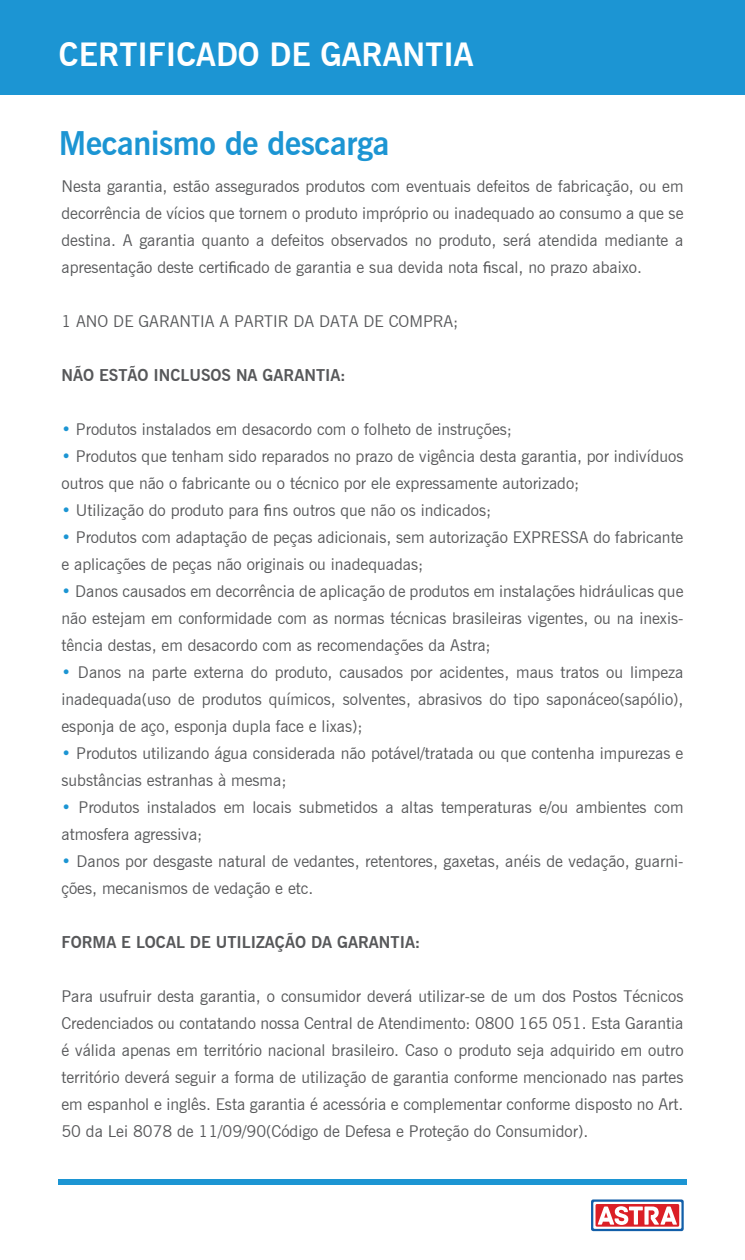
<style>
.page{position:relative;width:745px;height:1260px;background:#fff}
.page>*{position:absolute;margin:0;border:0;box-sizing:border-box;transform-origin:0 0}
.t1{font:700 32.5px "News Gothic BT";letter-spacing:-.01em;color:#1c95d3}
.t2{font:700 32px "News Gothic BT";color:#fff}
.t3{font:16.25px/27px "News Gothic BT";color:#57585a}
.t4{font:700 16.25px "News Gothic BT";color:#57585a}
.s1{font-family:"Myriad Pro"}
.s2{color:#1c95d3}
</style>
<div class="page">
<div style="left:0;top:0;width:744px;height:94px;background:#1c95d3"></div>
<div style="left:58px;top:1179px;width:628px;height:5px;background:#1c95d3"></div>
<svg style="left:591px;top:1199px;width:93px;height:33px"></svg>
<h2 class="t2" style="left:59px;top:35px;width:416px">CERTIFICADO DE GARANTIA</h2>
<h1 class="t1" style="left:59px;top:124px;width:332px">Mecanismo de descarga</h1>
<p class="t3" style="left:61px;top:172px;width:623px;text-align:justify">Nesta garantia, estão assegurados produtos com eventuais defeitos de fabricação, ou em decorrência de vícios que tornem o produto impróprio ou inadequado ao consumo a que se destina. A garantia quanto a defeitos observados no produto, será atendida mediante a apresentação deste certi<span class="s1">fi</span>cado de garantia e sua devida nota <span class="s1">fi</span>scal, no prazo abaixo.</p>
<p class="t3" style="left:61px;top:307px;width:398px">1 ANO DE GARANTIA A PARTIR DA DATA DE COMPRA;</p>
<p class="t4" style="left:61px;top:365px;width:285px">NÃO ESTÃO INCLUSOS NA GARANTIA:</p>
<p class="t3" style="left:61px;top:415px;width:451px"><span class="s2">•</span> Produtos instalados em desacordo com o folheto de instruções;</p>
<p class="t3" style="left:61px;top:442px;width:623px"><span class="s2">•</span> Produtos que tenham sido reparados no prazo de vigência desta garantia, por indivíduos outros que não o fabricante ou o técnico por ele expressamente autorizado;</p>
<p class="t3" style="left:61px;top:496px;width:431px"><span class="s2">•</span> Utilização do produto para <span class="s1">fi</span>ns outros que não os indicados;</p>
<p class="t3" style="left:61px;top:523px;width:623px"><span class="s2">•</span> Produtos com adaptação de peças adicionais, sem autorização EXPRESSA do fabricante e aplicações de peças não originais ou inadequadas;</p>
<p class="t3" style="left:61px;top:577px;width:623px;text-align:justify"><span class="s2">•</span> Danos causados em decorrência de aplicação de produtos em instalações hidráulicas que não estejam em conformidade com as normas técnicas brasileiras vigentes, ou na inexis&shy;tência destas, em desacordo com as recomendações da Astra;</p>
<p class="t3" style="left:61px;top:658px;width:623px;text-align:justify"><span class="s2">•</span> Danos na parte externa do produto, causados por acidentes, maus tratos ou limpeza inadequada(uso de produtos químicos, solventes, abrasivos do tipo saponáceo(sapólio), esponja de aço, esponja dupla face e lixas);</p>
<p class="t3" style="left:61px;top:739px;width:623px"><span class="s2">•</span> Produtos utilizando água considerada não potável/tratada ou que contenha impurezas e substâncias estranhas à mesma;</p>
<p class="t3" style="left:61px;top:793px;width:623px"><span class="s2">•</span> Produtos instalados em locais submetidos a altas temperaturas e/ou ambientes com atmosfera agressiva;</p>
<p class="t3" style="left:61px;top:847px;width:623px"><span class="s2">•</span> Danos por desgaste natural de vedantes, retentores, gaxetas, anéis de vedação, guarni&shy;ções, mecanismos de vedação e etc.</p>
<p class="t4" style="left:61px;top:932px;width:360px">FORMA E LOCAL DE UTILIZAÇÃO DA GARANTIA:</p>
<p class="t3" style="left:61px;top:982px;width:623px;text-align:justify">Para usufruir desta garantia, o consumidor deverá utilizar-se de um dos Postos Técnicos Credenciados ou contatando nossa Central de Atendimento: 0800 165 051. Esta Garantia é válida apenas em território nacional brasileiro. Caso o produto seja adquirido em outro território deverá seguir a forma de utilização de garantia conforme mencionado nas partes em espanhol e inglês. Esta garantia é acessória e complementar conforme disposto no Art.<br>50 da Lei 8078 de 11/09/90(Código de Defesa e Proteção do Consumidor).</p>
</div>
